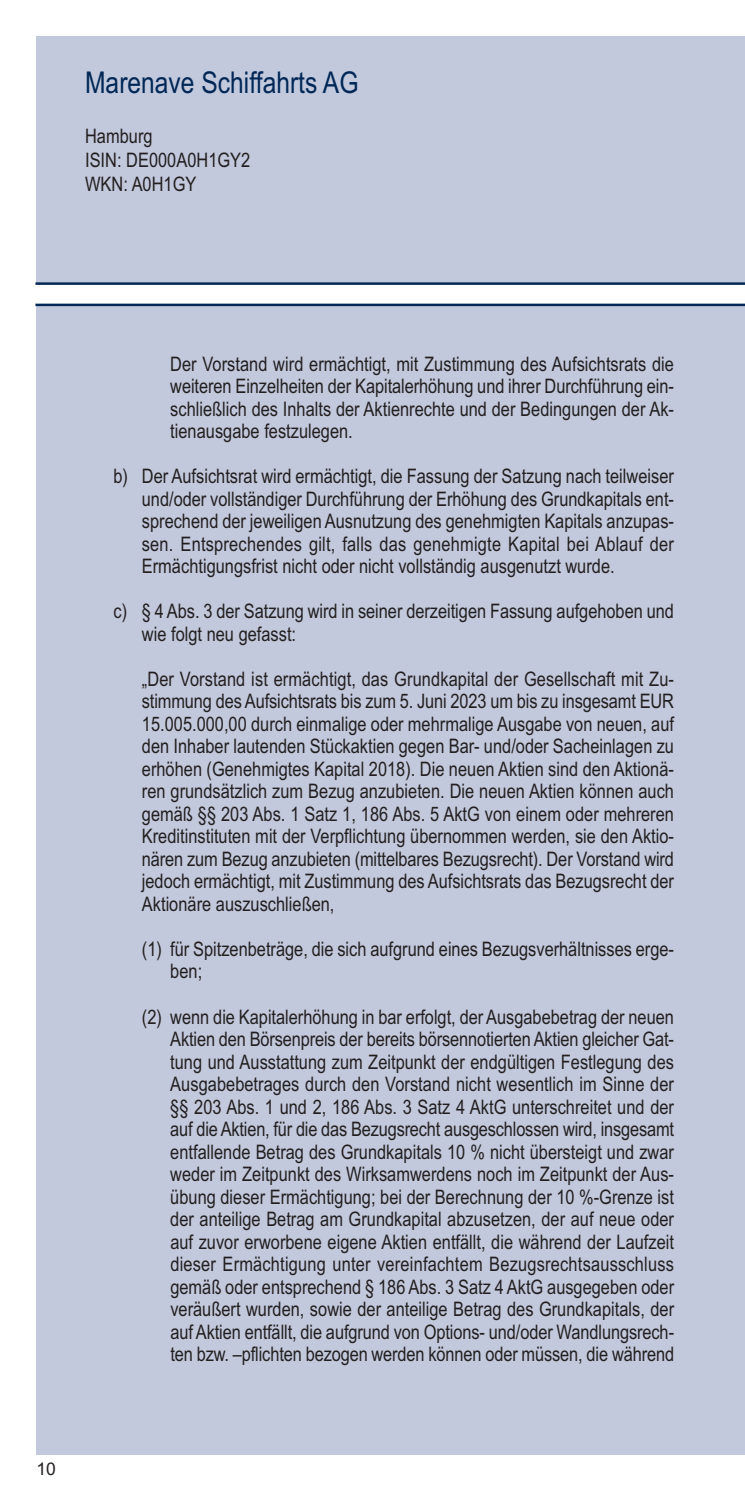
<style>
.page{position:relative;width:745px;height:1489px;background:#fff}
.page>*{position:absolute;margin:0;border:0;box-sizing:border-box;transform-origin:0 0}
.t1{font:30px "Arial Narrow";color:#002756}
.t2{font:20px/22.5px "Arial Narrow";color:#231f20;text-align:justify}
.t3{font:17.5px "Arial";color:#231f20}
</style>
<div class="page">
<div style="left:36px;top:36px;width:708px;height:1418px;background:#c2c9dc"></div>
<div style="left:0;top:284px;width:744px;height:21px;background:#fff"></div>
<hr style="left:35px;top:282px;width:709px;height:3px;background:#002756">
<hr style="left:35px;top:303px;width:709px;height:3px;background:#002756">
<h1 class="t1" style="left:85px;top:65px;width:275px">Marenave Schiffahrts AG</h1>
<p class="t2" style="left:85px;top:124px;width:166px;line-height:24px;text-align:left">Hamburg<br>ISIN: DE000A0H1GY2<br>WKN: A0H1GY</p>
<p class="t3" style="left:36px;top:1458px;width:21px">10</p>
<p class="t2" style="left:170px;top:352px;width:505px">Der Vorstand wird ermächtigt, mit Zustimmung des Aufsichtsrats die weiteren Einzelheiten der Kapitalerhöhung und ihrer Durchführung ein&shy;schließlich des Inhalts der Aktienrechte und der Bedingungen der Ak&shy;tienausgabe festzulegen.</p>
<p class="t2" style="left:142px;top:465px;width:533px;text-indent:-28px">b) Der Aufsichtsrat wird ermächtigt, die Fassung der Satzung nach teilweiser und/oder vollständiger Durchführung der Erhöhung des Grundkapitals ent&shy;sprechend der jeweiligen Ausnutzung des genehmigten Kapitals anzupas&shy;sen. Entsprechendes gilt, falls das genehmigte Kapital bei Ablauf der Ermächtigungsfrist nicht oder nicht vollständig ausgenutzt wurde.</p>
<p class="t2" style="left:142px;top:600px;width:533px;text-indent:-28px">c) § 4 Abs. 3 der Satzung wird in seiner derzeitigen Fassung aufgehoben und wie folgt neu gefasst:</p>
<p class="t2" style="left:142px;top:667px;width:533px">„Der Vorstand ist ermächtigt, das Grundkapital der Gesellschaft mit Zu&shy;stimmung des Aufsichtsrats bis zum 5. Juni 2023 um bis zu insgesamt EUR 15.005.000,00 durch einmalige oder mehrmalige Ausgabe von neuen, auf den Inhaber lautenden Stückaktien gegen Bar- und/oder Sacheinlagen zu erhöhen (Genehmigtes Kapital 2018). Die neuen Aktien sind den Aktionä&shy;ren grundsätzlich zum Bezug anzubieten. Die neuen Aktien können auch gemäß §§ 203 Abs. 1 Satz 1, 186 Abs. 5 AktG von einem oder mehreren Kreditinstituten mit der Verpflichtung übernommen werden, sie den Aktio&shy;nären zum Bezug anzubieten (mittelbares Bezugsrecht). Der Vorstand wird jedoch ermächtigt, mit Zustimmung des Aufsichtsrats das Bezugsrecht der Aktionäre auszuschließen,</p>
<p class="t2" style="left:170px;top:937px;width:505px;text-indent:-28px">(1) für Spitzenbeträge, die sich aufgrund eines Bezugsverhältnisses erge&shy;ben;</p>
<p class="t2" style="left:170px;top:1005px;width:505px;text-indent:-28px">(2) wenn die Kapitalerhöhung in bar erfolgt, der Ausgabebetrag der neuen Aktien den Börsenpreis der bereits börsennotierten Aktien gleicher Gat&shy;tung und Ausstattung zum Zeitpunkt der endgültigen Festlegung des Ausgabebetrages durch den Vorstand nicht wesentlich im Sinne der §§ 203 Abs. 1 und 2, 186 Abs. 3 Satz 4 AktG unterschreitet und der auf die Aktien, für die das Bezugsrecht ausgeschlossen wird, insgesamt entfallende Betrag des Grundkapitals 10 % nicht übersteigt und zwar weder im Zeitpunkt des Wirksamwerdens noch im Zeitpunkt der Aus&shy;übung dieser Ermächtigung; bei der Berechnung der 10 %-Grenze ist der anteilige Betrag am Grundkapital abzusetzen, der auf neue oder auf zuvor erworbene eigene Aktien entfällt, die während der Laufzeit dieser Ermächtigung unter vereinfachtem Bezugsrechtsausschluss gemäß oder entsprechend § 186 Abs. 3 Satz 4 AktG ausgegeben oder veräußert wurden, sowie der anteilige Betrag des Grundkapitals, der auf Aktien entfällt, die aufgrund von Options- und/oder Wandlungsrech&shy;ten bzw. –pflichten bezogen werden können oder müssen, die während</p>
</div>
